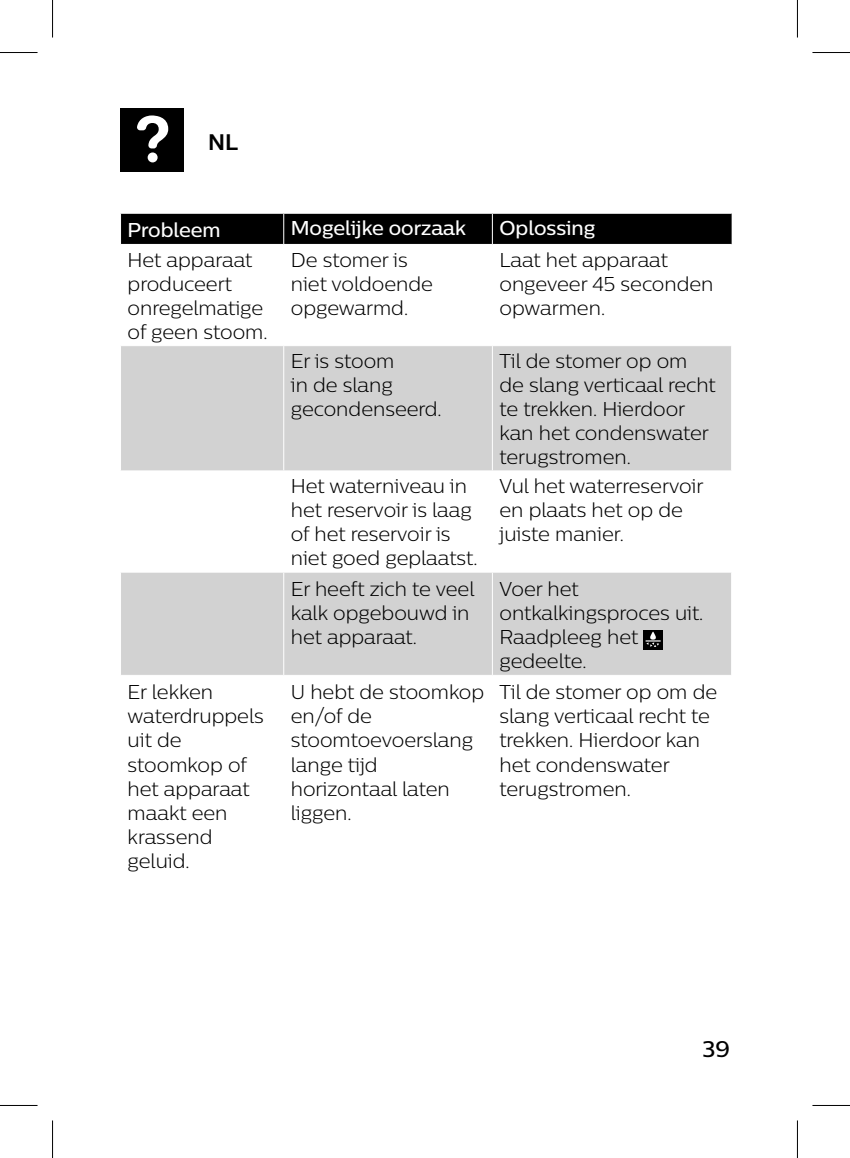
<style>
.page{position:relative;width:850px;height:1158px;background:#fff}
.page>*{position:absolute;margin:0;border:0;box-sizing:border-box;transform-origin:0 0}
.t1{font:500 22.5px "Centrale Sans";color:#000}
.t2{font:700 22.5px "Centrale Sans";color:#000}
.chapter-table-roweve{font:300 20px/24px "Centrale Sans";color:#000}
.TABEL_kopjes{font:500 20px "Centrale Sans";color:#fff}
</style>
<div class="page">
<div style="left:120px;top:108px;width:64px;height:63px;background:#000"></div>
<svg style="left:137px;top:115px;width:31px;height:33px"></svg>
<div style="left:147px;top:152px;width:10px;height:10px;background:#fff;border-radius:50%"></div>
<div style="left:121px;top:214px;width:610px;height:30px;background:#000"></div>
<svg style="left:121px;top:346px;width:609px;height:329px;fill:#d2d2d2"></svg>
<hr style="left:283px;top:346px;width:1px;height:124px;background:#fff">
<hr style="left:491px;top:346px;width:1px;height:124px;background:#fff">
<hr style="left:120px;top:470px;width:163px;height:1px;background:#fff">
<hr style="left:283px;top:470px;width:209px;height:1px;background:#fff">
<hr style="left:492px;top:470px;width:239px;height:1px;background:#fff">
<hr style="left:120px;top:571px;width:163px;height:1px;background:#fff">
<hr style="left:283px;top:572px;width:1px;height:103px;background:#fff">
<hr style="left:283px;top:571px;width:209px;height:1px;background:#fff">
<hr style="left:491px;top:572px;width:1px;height:103px;background:#fff">
<hr style="left:492px;top:571px;width:239px;height:1px;background:#fff">
<hr style="left:283px;top:214px;width:1px;height:30px;background:#fff">
<hr style="left:491px;top:214px;width:1px;height:30px;background:#fff">
<hr style="left:283px;top:471px;width:1px;height:100px;background:#fff">
<hr style="left:491px;top:471px;width:1px;height:100px;background:#fff">
<div style="left:643px;top:630px;width:19px;height:19px;background:#000"></div>
<svg style="left:645px;top:631px;width:15px;height:16px"></svg>
<hr style="left:0;top:52px;width:38px;height:1px;background:#000">
<hr style="left:812px;top:52px;width:37px;height:1px;background:#000">
<hr style="left:0;top:1104px;width:38px;height:1px;background:#000">
<hr style="left:812px;top:1104px;width:37px;height:1px;background:#000">
<hr style="left:52px;top:0;width:1px;height:38px;background:#000">
<hr style="left:52px;top:1120px;width:1px;height:37px;background:#000">
<hr style="left:796px;top:0;width:1px;height:38px;background:#000">
<hr style="left:796px;top:1120px;width:1px;height:37px;background:#000">
<p class="t2" style="left:208px;top:127px;width:31px">NL</p>
<p class="TABEL_kopjes" style="left:128px;top:218px;width:94px">Probleem</p>
<p class="TABEL_kopjes" style="left:291px;top:216px;width:176px">Mogelijke oorzaak</p>
<p class="TABEL_kopjes" style="left:499px;top:216px;width:97px">Oplossing</p>
<p class="chapter-table-roweve" style="left:128px;top:247px;width:141px">Het apparaat produceert onregelmatige of geen stoom.</p>
<p class="chapter-table-roweve" style="left:291px;top:247px;width:144px">De stomer is niet voldoende opgewarmd.</p>
<p class="chapter-table-roweve" style="left:499px;top:247px;width:215px">Laat het apparaat ongeveer 45 seconden opwarmen.</p>
<p class="chapter-table-roweve" style="left:291px;top:348px;width:152px">Er is stoom<br>in de slang gecondenseerd.</p>
<p class="chapter-table-roweve" style="left:499px;top:348px;width:218px">Til de stomer op om de slang verticaal recht te trekken. Hierdoor kan het condenswater terugstromen.</p>
<p class="chapter-table-roweve" style="left:291px;top:473px;width:188px">Het waterniveau in het reservoir is laag of het reservoir is niet goed geplaatst.</p>
<p class="chapter-table-roweve" style="left:499px;top:473px;width:205px">Vul het waterreservoir en plaats het op de juiste manier.</p>
<p class="chapter-table-roweve" style="left:291px;top:576px;width:185px">Er heeft zich te veel kalk opgebouwd in het apparaat.</p>
<p class="chapter-table-roweve" style="left:499px;top:576px;width:205px">Voer het ontkalkingsproces uit.<br>Raadpleeg het gedeelte.</p>
<p class="chapter-table-roweve" style="left:128px;top:680px;width:138px">Er lekken waterdruppels uit de stoomkop of het apparaat maakt een krassend geluid.</p>
<p class="chapter-table-roweve" style="left:291px;top:680px;width:195px">U hebt de stoomkop en/of de stoomtoevoerslang lange tijd horizontaal laten liggen.</p>
<p class="chapter-table-roweve" style="left:499px;top:680px;width:219px">Til de stomer op om de slang verticaal recht te trekken. Hierdoor kan het condenswater terugstromen.</p>
<p class="t1" style="left:702px;top:1034px;width:29px">39</p>
</div>
